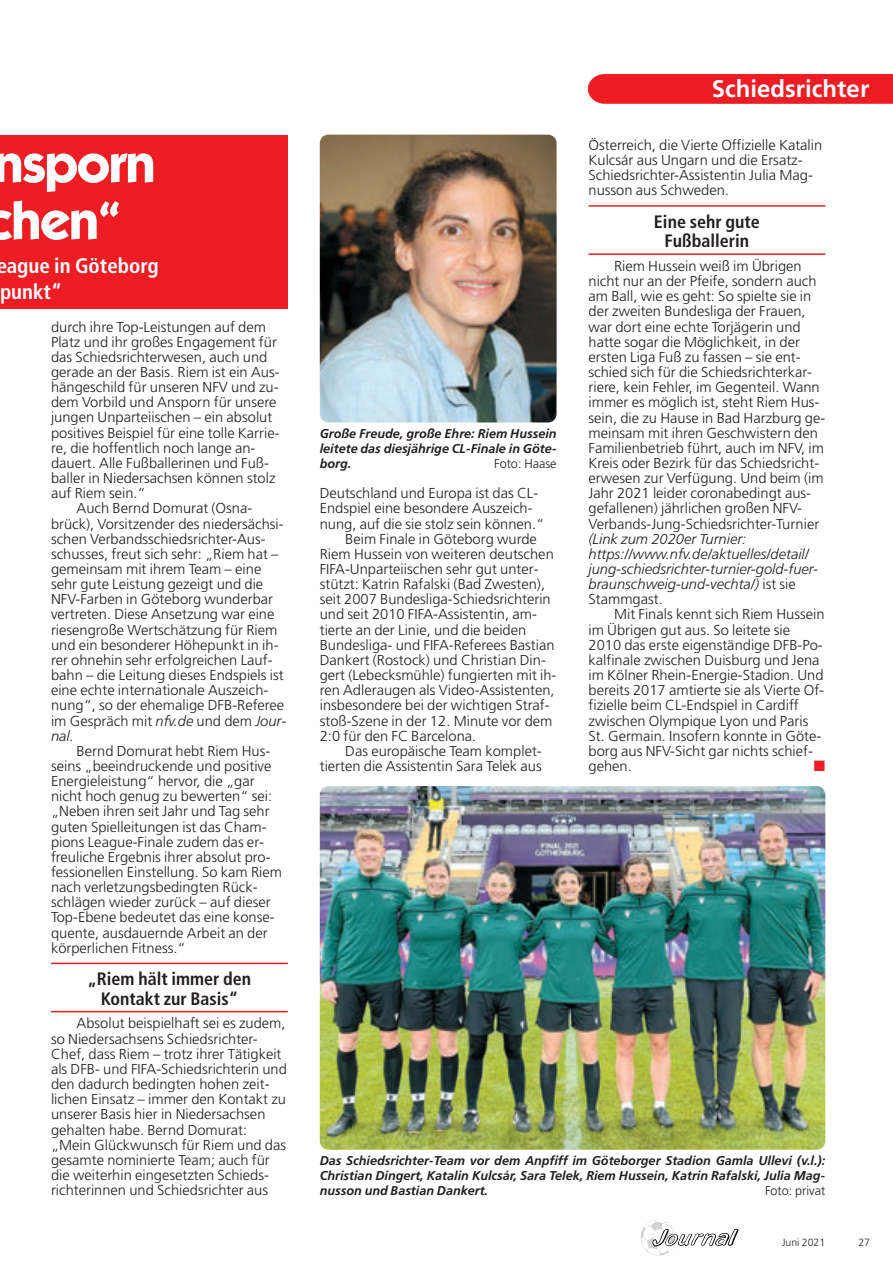
<style>
.page{position:relative;width:893px;height:1263px;background:#fff}
.page>*{position:absolute;margin:0;border:0;box-sizing:border-box;transform-origin:0 0}
.t1{font:700 54px/57px "Itc Kabel";letter-spacing:-.02em;color:#fff;text-align:center}
.t2{font:700 24px "Frutiger";color:#fff}
.t3{font:700 condensed 21px/25.5px "Frutiger";color:#fff}
.t4{font:700 condensed 18px/19.5px "Frutiger";color:#231f20;text-align:center}
.t5{font:15px "Zapf Dingbats";color:#ee1d23}
.t6{font:300 14.4px/15.1px "Frutiger";color:#231f20}
.t7{font:italic 300 14.4px/15.1px "Frutiger";color:#231f20}
.t8{font:italic 700 12.75px/15.1px "Frutiger";color:#231f20;text-align:justify}
.t9{font:300 12.75px "Frutiger";color:#231f20}
.t10{font:300 10.5px "Frutiger";color:#231f20}
.s1{font-style:italic}
.s2{font-style:normal}
</style>
<div class="page">
<img style="left:640px;top:1220px;width:36px;height:36px;border-radius:50%">
<svg style="left:652px;top:1229px;width:86px;height:18px"></svg>
<hr style="left:51px;top:963px;width:237px;height:1px;background:#ee1d23">
<hr style="left:51px;top:1011px;width:237px;height:1px;background:#ee1d23">
<hr style="left:588px;top:205px;width:237px;height:2px;background:#ee1d23">
<hr style="left:588px;top:253px;width:237px;height:2px;background:#ee1d23">
<svg style="left:588px;top:74px;width:304px;height:30px;background:#ee2127"></svg>
<div style="left:0;top:135px;width:288px;height:173px;background:#ee1d23"></div>
<img style="left:320px;top:135px;width:236px;height:287px;border-radius:9px">
<img style="left:320px;top:786px;width:505px;height:364px;border-radius:9px">
<h1 class="t1" style="left:-6px;top:139px;width:163px">nsporn hen“</h1>
<h3 class="t3" style="left:-4px;top:255px;width:164px">eague in Göteborg punkt“</h3>
<p class="t6" style="left:51px;top:320px;width:216px">durch ihre Top-Leistungen auf dem</p>
<p class="t6" style="left:51px;top:335px;width:227px">Platz und ihr großes Engagement für</p>
<p class="t6" style="left:51px;top:350px;width:218px">das Schiedsrichterwesen, auch und</p>
<p class="t6" style="left:51px;top:366px;width:230px">gerade an der Basis. Riem ist ein Aus-</p>
<p class="t6" style="left:51px;top:381px;width:229px">hängeschild für unseren NFV und zu-</p>
<p class="t6" style="left:51px;top:396px;width:227px">dem Vorbild und Ansporn für unsere</p>
<p class="t6" style="left:51px;top:411px;width:223px">jungen Unparteiischen – ein absolut</p>
<p class="t6" style="left:51px;top:426px;width:230px">positives Beispiel für eine tolle Karrie-</p>
<p class="t6" style="left:51px;top:441px;width:206px">re, die hoffentlich noch lange an-</p>
<p class="t6" style="left:51px;top:456px;width:219px">dauert. Alle Fußballerinen und Fuß-</p>
<p class="t6" style="left:51px;top:472px;width:226px">baller in Niedersachsen können stolz</p>
<p class="t6" style="left:51px;top:487px;width:96px">auf Riem sein.“</p>
<p class="t6" style="left:77px;top:502px;width:177px">Auch Bernd Domurat (Osna-</p>
<p class="t6" style="left:51px;top:517px;width:234px">brück), Vorsitzender des niedersächsi-</p>
<p class="t6" style="left:51px;top:532px;width:216px">schen Verbandsschiedsrichter-Aus-</p>
<p class="t6" style="left:51px;top:547px;width:229px">schusses, freut sich sehr: „Riem hat –</p>
<p class="t6" style="left:51px;top:563px;width:212px">gemeinsam mit ihrem Team – eine</p>
<p class="t6" style="left:51px;top:578px;width:214px">sehr gute Leistung gezeigt und die</p>
<p class="t6" style="left:51px;top:593px;width:223px">NFV-Farben in Göteborg wunderbar</p>
<p class="t6" style="left:51px;top:608px;width:225px">vertreten. Diese Ansetzung war eine</p>
<p class="t6" style="left:51px;top:623px;width:228px">riesengroße Wertschätzung für Riem</p>
<p class="t6" style="left:51px;top:638px;width:229px">und ein besonderer Höhepunkt in ih-</p>
<p class="t6" style="left:51px;top:653px;width:223px">rer ohnehin sehr erfolgreichen Lauf-</p>
<p class="t6" style="left:51px;top:669px;width:234px">bahn – die Leitung dieses Endspiels ist</p>
<p class="t6" style="left:51px;top:684px;width:219px">eine echte internationale Auszeich-</p>
<p class="t6" style="left:51px;top:699px;width:235px">nung“, so der ehemalige DFB-Referee</p>
<p class="t6" style="left:51px;top:714px;width:237px">im Gespräch mit <span class="s1">nfv.de</span> und dem <span class="s1">Jour-</span></p>
<p class="t7" style="left:51px;top:729px;width:24px">nal.</p>
<p class="t6" style="left:51px;top:744px;width:232px;text-indent:26px">Bernd Domurat hebt Riem Hus&shy;seins „beeindruckende und positive Energieleistung“ hervor, die „gar nicht hoch genug zu bewerten“ sei: „Neben ihren seit Jahr und Tag sehr guten Spielleitungen ist das Cham&shy;pions League-Finale zudem das er&shy;freuliche Ergebnis ihrer absolut pro&shy;fessionellen Einstellung. So kam Riem nach verletzungsbedingten Rück&shy;schlägen wieder zurück – auf dieser Top-Ebene bedeutet das eine konse&shy;quente, ausdauernde Arbeit an der körperlichen Fitness.“</p>
<p class="t4" style="left:88px;top:970px;width:165px">„Riem hält immer den<br>Kontakt zur Basis“</p>
<p class="t6" style="left:51px;top:1017px;width:237px;text-indent:26px">Absolut beispielhaft sei es zudem, so Niedersachsens Schiedsrichter-Chef, dass Riem – trotz ihrer Tätigkeit als DFB- und FIFA-Schiedsrichterin und den dadurch bedingten hohen zeit&shy;lichen Einsatz – immer den Kontakt zu unserer Basis hier in Niedersachsen gehalten habe. Bernd Domurat: „Mein Glückwunsch für Riem und das gesamte nominierte Team; auch für die weiterhin eingesetzten Schieds&shy;richterinnen und Schiedsrichter aus</p>
<p class="t8" style="left:320px;top:427px;width:238px">Große Freude, große Ehre: Riem Hussein leitete das diesjährige CL-Finale in Göte&shy;borg.</p>
<p class="t9" style="left:494px;top:458px;width:64px">Foto: Haase</p>
<p class="t6" style="left:320px;top:487px;width:220px">Deutschland und Europa ist das CL-</p>
<p class="t6" style="left:320px;top:502px;width:214px">Endspiel eine besondere Auszeich-</p>
<p class="t6" style="left:320px;top:517px;width:226px">nung, auf die sie stolz sein können.“</p>
<p class="t6" style="left:345px;top:532px;width:193px">Beim Finale in Göteborg wurde</p>
<p class="t6" style="left:320px;top:547px;width:235px">Riem Hussein von weiteren deutschen</p>
<p class="t6" style="left:320px;top:563px;width:220px">FIFA-Unparteiischen sehr gut unter-</p>
<p class="t6" style="left:320px;top:578px;width:227px">stützt: Katrin Rafalski (Bad Zwesten),</p>
<p class="t6" style="left:320px;top:593px;width:232px">seit 2007 Bundesliga-Schiedsrichterin</p>
<p class="t6" style="left:320px;top:608px;width:219px">und seit 2010 FIFA-Assistentin, am-</p>
<p class="t6" style="left:320px;top:623px;width:208px">tierte an der Linie, und die beiden</p>
<p class="t6" style="left:320px;top:638px;width:236px">Bundesliga- und FIFA-Referees Bastian</p>
<p class="t6" style="left:320px;top:653px;width:228px">Dankert (Rostock) und Christian Din-</p>
<p class="t6" style="left:320px;top:669px;width:238px">gert (Lebecksmühle) fungierten mit ih-</p>
<p class="t6" style="left:320px;top:684px;width:236px">ren Adleraugen als Video-Assistenten,</p>
<p class="t6" style="left:320px;top:699px;width:231px">insbesondere bei der wichtigen Straf-</p>
<p class="t6" style="left:320px;top:714px;width:234px">stoß-Szene in der 12. Minute vor dem</p>
<p class="t6" style="left:320px;top:729px;width:158px">2:0 für den FC Barcelona.</p>
<p class="t6" style="left:345px;top:744px;width:198px">Das europäische Team komplet-</p>
<p class="t6" style="left:320px;top:759px;width:223px">tierten die Assistentin Sara Telek aus</p>
<h2 class="t2" style="left:712px;top:79px;width:159px">Schiedsrichter</h2>
<p class="t6" style="left:588px;top:138px;width:235px">Österreich, die Vierte Offizielle Katalin Kulcsár aus Ungarn und die Ersatz-Schiedsrichter-Assistentin Julia Mag&shy;nusson aus Schweden.</p>
<p class="t4" style="left:654px;top:213px;width:107px">Eine sehr gute<br>Fußballerin</p>
<p class="t6" style="left:588px;top:260px;width:238px;text-indent:26px">Riem Hussein weiß im Übrigen nicht nur an der Pfeife, sondern auch am Ball, wie es geht: So spielte sie in der zweiten Bundesliga der Frauen, war dort eine echte Torjägerin und hatte sogar die Möglichkeit, in der ersten Liga Fuß zu fassen – sie ent&shy;schied sich für die Schiedsrichterkar&shy;riere, kein Fehler, im Gegenteil. Wann immer es möglich ist, steht Riem Hus&shy;sein, die zu Hause in Bad Harzburg ge&shy;meinsam mit ihren Geschwistern den Familienbetrieb führt, auch im NFV, im Kreis oder Bezirk für das Schiedsricht&shy;erwesen zur Verfügung. Und beim (im Jahr 2021 leider coronabedingt aus&shy;gefallenen) jährlichen großen NFV-Verbands-Jung-Schiedsrichter-Turnier</p>
<p class="t7" style="left:588px;top:532px;width:231px">(Link zum 2020er Turnier: https://www.nfv.de/aktuelles/detail/ jung-schiedsrichter-turnier-gold-fuer&shy;braunschweig-und-vechta/) <span class="s2">ist sie<br>Stammgast.</span></p>
<p class="t6" style="left:588px;top:608px;width:238px;text-indent:26px">Mit Finals kennt sich Riem Hussein im Übrigen gut aus. So leitete sie 2010 das erste eigenständige DFB-Po&shy;kalfinale zwischen Duisburg und Jena im Kölner Rhein-Energie-Stadion. Und bereits 2017 amtierte sie als Vierte Of&shy;fizielle beim CL-Endspiel in Cardiff zwischen Olympique Lyon und Paris St. Germain. Insofern konnte in Göte&shy;borg aus NFV-Sicht gar nichts schief&shy;gehen.</p>
<p class="t5" style="left:813px;top:757px;width:13px">■</p>
<p class="t8" style="left:320px;top:1154px;width:507px">Das Schiedsrichter-Team vor dem Anpfiff im Göteborger Stadion Gamla Ullevi (v.l.):<br>Christian Dingert, Katalin Kulcsár, Sara Telek, Riem Hussein, Katrin Rafalski, Julia Mag&shy;nusson und Bastian Dankert.</p>
<p class="t9" style="left:765px;top:1186px;width:62px">Foto: privat</p>
<p class="t10" style="left:782px;top:1238px;width:45px">Juni 2021</p>
<p class="t10" style="left:858px;top:1238px;width:13px">27</p>
</div>
